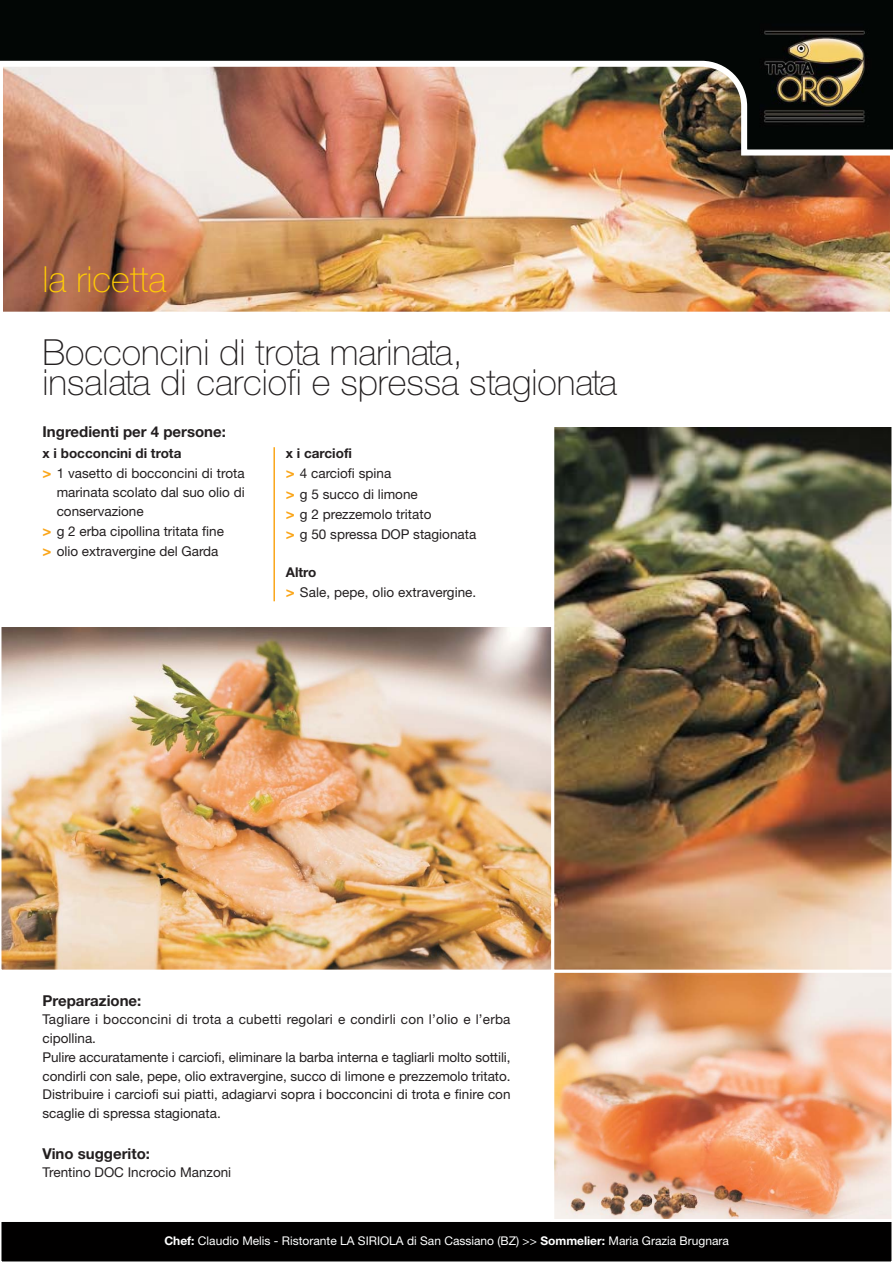
<style>
.page{position:relative;width:893px;height:1263px;background:#fff}
.page>*{position:absolute;margin:0;border:0;box-sizing:border-box;transform-origin:0 0}
.t1{font:100 36px/30px "Helvetica Neue";color:#231f20}
.t2{font:100 36px "Helvetica Neue";color:#ffcb04}
.t3{font:700 15px "Helvetica Neue";color:#231f20}
.t4{font:13.5px/20.2px "Helvetica Neue";color:#231f20}
.t5{font:12px "Helvetica Neue";color:#fff}
.s1{font-weight:700}
.s2{font-weight:700;font-size:15px;color:#faa61a}
</style>
<div class="page">
<div style="left:1px;top:1222px;width:891px;height:40px;background:#010000"></div>
<div style="left:0;top:0;width:893px;height:58px;background:#020605"></div>
<img style="left:1px;top:627px;width:550px;height:343px">
<img style="left:554px;top:973px;width:338px;height:246px">
<img style="left:551px;top:427px;width:341px;height:546px">
<img style="left:0;top:58px;width:893px;height:254px">
<hr style="left:273px;top:447px;width:2px;height:154px;background:#faa61a">
<h1 class="t2" style="left:43px;top:267px;width:126px">la ricetta</h1>
<h1 class="t1" style="left:43px;top:340px;width:576px">Bocconcini di trota marinata,<br>insalata di carciofi e spressa stagionata</h1>
<p class="t3" style="left:43px;top:426px;width:185px">Ingredienti per 4 persone:</p>
<p class="t4" style="left:43px;top:444px;width:204px"><span class="s1">x i bocconcini di trota<br></span><span class="s2">&gt;</span> 1 vasetto di bocconcini di trota</p>
<p class="t4" style="left:57px;top:484px;width:190px;line-height:18.8px">marinata scolato dal suo olio di conservazione</p>
<p class="t4" style="left:43px;top:522px;width:183px"><span class="s2">&gt;</span> g 2 erba cipollina tritata fine <span class="s2">&gt;</span> olio extravergine del Garda</p>
<p class="t4" style="left:286px;top:444px;width:192px"><span class="s1">x i carciofi<br></span><span class="s2">&gt;</span> 4 carciofi spina<br><span class="s2">&gt;</span> g 5 succo di limone<br><span class="s2">&gt;</span> g 2 prezzemolo tritato<br><span class="s2">&gt;</span> g 50 spressa DOP stagionata</p>
<p class="t4" style="left:286px;top:563px;width:192px"><span class="s1">Altro<br></span><span class="s2">&gt;</span> Sale, pepe, olio extravergine.</p>
<p class="t3" style="left:43px;top:995px;width:100px">Preparazione:</p>
<p class="t4" style="left:43px;top:1011px;width:470px;line-height:18.8px">Tagliare i bocconcini di trota a cubetti regolari e condirli con l’olio e l’erba cipollina.<br>Pulire accuratamente i carciofi, eliminare la barba interna e tagliarli molto sottili, condirli con sale, pepe, olio extravergine, succo di limone e prezzemolo tritato.<br>Distribuire i carciofi sui piatti, adagiarvi sopra i bocconcini di trota e finire con scaglie di spressa stagionata.</p>
<p class="t3" style="left:43px;top:1148px;width:109px">Vino suggerito:</p>
<p class="t4" style="left:43px;top:1164px;width:190px">Trentino DOC Incrocio Manzoni</p>
<p class="t5" style="left:164px;top:1236px;width:566px"><span class="s1">Chef:</span> Claudio Melis - Ristorante LA SIRIOLA di San Cassiano (BZ) &gt;&gt; <span class="s1">Sommelier:</span> Maria Grazia Brugnara</p>
</div>
